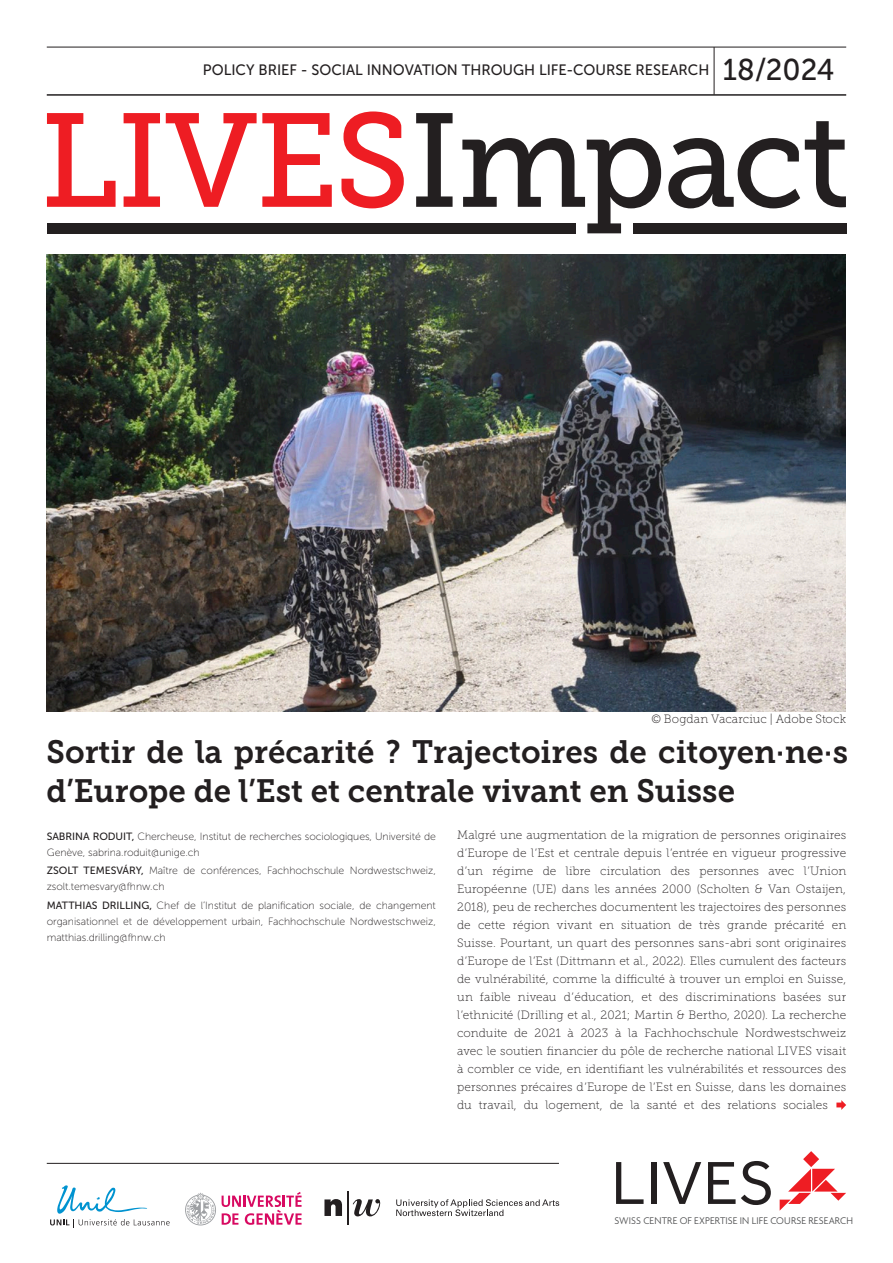
<style>
.page{position:relative;width:893px;height:1263px;background:#fff}
.page>*{position:absolute;margin:0;border:0;box-sizing:border-box;transform-origin:0 0}
.t1{font:132.75px "Museo Slab 500";letter-spacing:-.02em;color:#231f20}
.Titre{font:32.25px/39px "Museo Slab 700";color:#231f20}
.Surtitre{font:30px "Museo Sans 500";color:#231f20}
.Surtitre-2{font:15px "Museo Sans 500";color:#231f20}
.t2{font:12px/18px "Museo Slab 100";letter-spacing:.005em;color:#231f20;text-align:justify}
.Auteurs_et_année_réf{font:10.5px/16.2px "Museo Sans 100";letter-spacing:-.005em;color:#231f20}
.Légende{font:300 10.5px "Agenda";letter-spacing:.015em;color:#4b4c4d}
.s1{color:#ee1d23}
.s2{font-family:"Museo Sans 500"}
</style>
<div class="page">
<img style="left:47px;top:255px;width:798px;height:456px">
<svg style="left:780px;top:1151px;width:66px;height:60px"></svg>
<svg style="left:616px;top:1162px;width:28px;height:42px"></svg>
<div style="left:651px;top:1162px;width:5px;height:42px;background:#231f20"></div>
<svg style="left:663px;top:1162px;width:38px;height:42px"></svg>
<svg style="left:708px;top:1161px;width:63px;height:44px"></svg>
<hr style="left:47px;top:1163px;width:512px;height:1px;background:#231f20">
<svg style="left:836px;top:1100px;width:10px;height:10px"></svg>
<div style="left:47px;top:223px;width:528px;height:10px;background:#231f20"></div>
<div style="left:633px;top:223px;width:213px;height:10px;background:#231f20"></div>
<hr style="left:47px;top:94px;width:799px;height:2px;background:#231f20">
<hr style="left:47px;top:47px;width:799px;height:1px;background:#231f20">
<hr style="left:714px;top:47px;width:1px;height:48px;background:#231f20">
<svg style="left:50px;top:1185px;width:120px;height:42px"></svg>
<svg style="left:185px;top:1192px;width:31px;height:33px"></svg>
<svg style="left:222px;top:1192px;width:80px;height:33px"></svg>
<svg style="left:396px;top:1199px;width:163px;height:17px"></svg>
<hr style="left:348px;top:1191px;width:1px;height:33px;background:#231f20">
<svg style="left:324px;top:1199px;width:18px;height:17px"></svg>
<svg style="left:353px;top:1199px;width:28px;height:17px"></svg>
<p class="Surtitre-2" style="left:203px;top:62px;width:508px">POLICY BRIEF - SOCIAL INNOVATION THROUGH LIFE-COURSE RESEARCH</p>
<p class="Surtitre" style="left:723px;top:54px;width:113px">18/2024</p>
<p class="t1" style="left:40px;top:87px;width:811px"><span class="s1">LIVES</span>Impact</p>
<p class="t2" style="left:651px;top:710px;width:196px">© Bogdan Vacarciuc | Adobe Stock</p>
<p class="Titre" style="left:47px;top:733px;width:803px">Sortir de la précarité ? Trajectoires de citoyen·ne·s d’Europe de l’Est et centrale vivant en Suisse</p>
<p class="t2" style="left:457px;top:825px;width:391px">Malgré une augmentation de la migration de personnes originaires d’Europe de l’Est et centrale depuis l’entrée en vigueur progressive d’un régime de libre circulation des personnes avec l’Union Européenne (UE) dans les années 2000 (Scholten &amp; Van Ostaijen, 2018), peu de recherches documentent les trajectoires des personnes de cette région vivant en situation de très grande précarité en Suisse. Pourtant, un quart des personnes sans-abri sont originaires d’Europe de l’Est (Dittmann et al., 2022). Elles cumulent des facteurs de vulnérabilité, comme la difficulté à trouver un emploi en Suisse, un faible niveau d’éducation, et des discriminations basées sur l’ethnicité (Drilling et al., 2021; Martin &amp; Bertho, 2020). La recherche conduite de 2021 à 2023 à la Fachhochschule Nordwestschweiz avec le soutien financier du pôle de recherche national LIVES visait à combler ce vide, en identifiant les vulnérabilités et ressources des personnes précaires d’Europe de l’Est en Suisse, dans les domaines du travail, du logement, de la santé et des relations sociales</p>
<p class="Auteurs_et_année_réf" style="left:47px;top:828px;width:391px"><span class="s2">SABRINA RODUIT,</span> Chercheuse, Institut de recherches sociologiques, Université de<br>Genève, sabrina.roduit@unige.ch</p>
<p class="Auteurs_et_année_réf" style="left:47px;top:863px;width:391px"><span class="s2">ZSOLT TEMESVÁRY,</span> Maître de conférences, Fachhochschule Nordwestschweiz, zsolt.temesvary@fhnw.ch</p>
<p class="Auteurs_et_année_réf" style="left:47px;top:897px;width:391px;text-align:justify"><span class="s2">MATTHIAS DRILLING,</span> Chef de l’Institut de planification sociale, de changement organisationnel et de développement urbain, Fachhochschule Nordwestschweiz, matthias.drilling@fhnw.ch</p>
<p class="Légende" style="left:614px;top:1215px;width:240px">SWISS CENTRE OF EXPERTISE IN LIFE COURSE RESEARCH</p>
</div>
